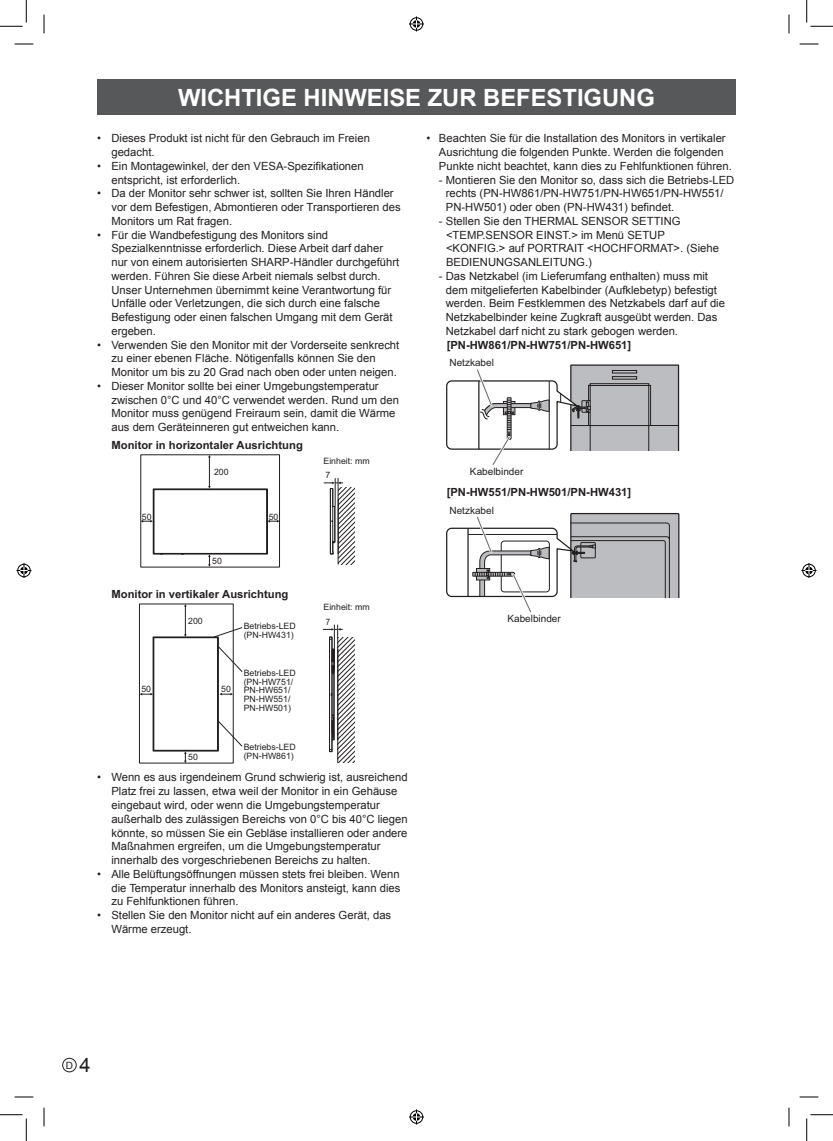
<style>
.page{position:relative;width:833px;height:1141px;background:#fff}
.page>*{position:absolute;margin:0;border:0;box-sizing:border-box;transform-origin:0 0}
.t1{font:700 23.75px "Arial";color:#fff}
.t2{font:11.25px/13.8px "Arial";color:#231f20}
.t3{font:700 11.25px "Arial";color:#231f20}
.t4{font:10px "Arial";color:#231f20}
.t5{font:8.75px/8.8px "Arial";color:#231f20}
.t6{font:8.75px "Arial";color:#231f20;scale:.9 1}
.s1{font-size:20px}
</style>
<div class="page">
<div style="left:62px;top:1057px;width:14px;height:15px;border:1px solid #231f20;border-radius:50%"></div>
<hr style="left:209px;top:456px;width:1px;height:31px;background:#231f20">
<div style="left:139px;top:603px;width:94px;height:160px;background:#fff;border:1px solid #231f20"></div>
<svg style="left:184px;top:751px;width:2px;height:12px"></svg>
<svg style="left:139px;top:692px;width:13px;height:3px"></svg>
<svg style="left:140px;top:486px;width:139px;height:81px"></svg>
<svg style="left:152px;top:488px;width:171px;height:263px"></svg>
<svg style="left:323px;top:478px;width:31px;height:284px"></svg>
<svg style="left:446px;top:364px;width:232px;height:101px"></svg>
<svg style="left:446px;top:513px;width:233px;height:100px"></svg>
<div style="left:97px;top:79px;width:638px;height:36px;background:#57585a"></div>
<svg style="left:15px;top:43px;width:18px;height:1px"></svg>
<svg style="left:799px;top:43px;width:18px;height:1px"></svg>
<svg style="left:43px;top:15px;width:1px;height:18px"></svg>
<svg style="left:43px;top:1107px;width:1px;height:19px"></svg>
<svg style="left:789px;top:15px;width:1px;height:18px"></svg>
<svg style="left:789px;top:1107px;width:1px;height:19px"></svg>
<svg style="left:15px;top:44px;width:18px;height:1px"></svg>
<svg style="left:799px;top:44px;width:18px;height:1px"></svg>
<svg style="left:15px;top:1096px;width:18px;height:1px"></svg>
<svg style="left:799px;top:1096px;width:18px;height:1px"></svg>
<svg style="left:44px;top:15px;width:1px;height:18px"></svg>
<svg style="left:44px;top:1107px;width:1px;height:19px"></svg>
<svg style="left:788px;top:15px;width:1px;height:18px"></svg>
<svg style="left:788px;top:1107px;width:1px;height:19px"></svg>
<svg style="left:0;top:0;width:27px;height:27px"></svg>
<svg style="left:0;top:1114px;width:27px;height:26px"></svg>
<svg style="left:806px;top:0;width:26px;height:27px"></svg>
<svg style="left:806px;top:1114px;width:26px;height:26px"></svg>
<div style="left:408px;top:16px;width:16px;height:16px;border:3px solid #fff;border-radius:50%"></div>
<svg style="left:409px;top:16px;width:15px;height:15px"></svg>
<div style="left:408px;top:1109px;width:16px;height:15px;border:3px solid #fff;border-radius:50%"></div>
<svg style="left:409px;top:1109px;width:15px;height:15px"></svg>
<div style="left:16px;top:562px;width:16px;height:16px;border:3px solid #fff;border-radius:50%"></div>
<svg style="left:16px;top:563px;width:15px;height:15px"></svg>
<div style="left:800px;top:562px;width:16px;height:16px;border:3px solid #fff;border-radius:50%"></div>
<svg style="left:801px;top:563px;width:15px;height:15px"></svg>
<h1 class="t1" style="left:178px;top:81px;width:478px">WICHTIGE HINWEISE ZUR BEFESTIGUNG</h1>
<p class="t2" style="left:111px;top:131px;width:260px;text-indent:-14px">• Dieses Produkt ist nicht für den Gebrauch im Freien gedacht.</p>
<p class="t2" style="left:111px;top:159px;width:254px;text-indent:-14px">• Ein Montagewinkel, der den VESA-Spezifikationen entspricht, ist erforderlich.</p>
<p class="t2" style="left:111px;top:186px;width:290px;text-indent:-14px">• Da der Monitor sehr schwer ist, sollten Sie Ihren Händler vor dem Befestigen, Abmontieren oder Transportieren des<br>Monitors um Rat fragen.</p>
<p class="t2" style="left:111px;top:228px;width:289px;text-indent:-14px">• Für die Wandbefestigung des Monitors sind Spezialkenntnisse erforderlich. Diese Arbeit darf daher nur von einem autorisierten SHARP-Händler durchgeführt werden. Führen Sie diese Arbeit niemals selbst durch.<br>Unser Unternehmen übernimmt keine Verantwortung für Unfälle oder Verletzungen, die sich durch eine falsche Befestigung oder einen falschen Umgang mit dem Gerät ergeben.</p>
<p class="t2" style="left:111px;top:338px;width:289px;text-indent:-14px">• Verwenden Sie den Monitor mit der Vorderseite senkrecht zu einer ebenen Fläche. Nötigenfalls können Sie den<br>Monitor um bis zu 20 Grad nach oben oder unten neigen.</p>
<p class="t2" style="left:111px;top:379px;width:289px;text-indent:-14px">• Dieser Monitor sollte bei einer Umgebungstemperatur zwischen 0°C und 40°C verwendet werden. Rund um den Monitor muss genügend Freiraum sein, damit die Wärme aus dem Geräteinneren gut entweichen kann.</p>
<p class="t5" style="left:214px;top:467px;width:16px">200</p>
<p class="t3" style="left:111px;top:437px;width:193px">Monitor in horizontaler Ausrichtung</p>
<p class="t5" style="left:323px;top:457px;width:48px">Einheit: mm</p>
<p class="t5" style="left:325px;top:471px;width:6px">7</p>
<p class="t5" style="left:142px;top:512px;width:11px">50</p>
<p class="t5" style="left:268px;top:512px;width:11px">50</p>
<p class="t5" style="left:212px;top:556px;width:11px">50</p>
<p class="t3" style="left:111px;top:586px;width:178px">Monitor in vertikaler Ausrichtung</p>
<p class="t5" style="left:188px;top:616px;width:16px">200</p>
<p class="t5" style="left:141px;top:685px;width:11px">50</p>
<p class="t5" style="left:221px;top:685px;width:11px">50</p>
<p class="t5" style="left:188px;top:752px;width:11px">50</p>
<p class="t5" style="left:243px;top:622px;width:54px">Betriebs-LED (PN-HW431)</p>
<p class="t5" style="left:243px;top:668px;width:54px">Betriebs-LED (PN-HW751/<br>PN-HW651/<br>PN-HW551/<br>PN-HW501)</p>
<p class="t5" style="left:243px;top:743px;width:54px">Betriebs-LED (PN-HW861)</p>
<p class="t5" style="left:323px;top:602px;width:48px">Einheit: mm</p>
<p class="t6" style="left:325px;top:616px;width:6px">7</p>
<p class="t2" style="left:111px;top:770px;width:297px;text-indent:-14px">• Wenn es aus irgendeinem Grund schwierig ist, ausreichend Platz frei zu lassen, etwa weil der Monitor in ein Gehäuse eingebaut wird, oder wenn die Umgebungstemperatur außerhalb des zulässigen Bereichs von 0°C bis 40°C liegen könnte, so müssen Sie ein Gebläse installieren oder andere Maßnahmen ergreifen, um die Umgebungstemperatur innerhalb des vorgeschriebenen Bereichs zu halten.</p>
<p class="t2" style="left:111px;top:867px;width:290px;text-align:justify;text-indent:-14px">• Alle Belüftungsöffnungen müssen stets frei bleiben. Wenn die Temperatur innerhalb des Monitors ansteigt, kann dies zu Fehlfunktionen führen.</p>
<p class="t2" style="left:111px;top:908px;width:281px;text-indent:-14px">• Stellen Sie den Monitor nicht auf ein anderes Gerät, das<br>Wärme erzeugt.</p>
<p class="t2" style="left:438px;top:131px;width:294px;text-indent:-12px">• Beachten Sie für die Installation des Monitors in vertikaler<br>Ausrichtung die folgenden Punkte. Werden die folgenden<br>Punkte nicht beachtet, kann dies zu Fehlfunktionen führen.</p>
<p class="t2" style="left:445px;top:173px;width:290px;text-indent:-7px">- Montieren Sie den Monitor so, dass sich die Betriebs-LED rechts (PN-HW861/PN-HW751/PN-HW651/PN-HW551/<br>PN-HW501) oder oben (PN-HW431) befindet.</p>
<p class="t2" style="left:446px;top:214px;width:274px;text-indent:-7px">- Stellen Sie den THERMAL SENSOR SETTING &lt;TEMP.SENSOR EINST.&gt; im Menü SETUP &lt;KONFIG.&gt; auf PORTRAIT &lt;HOCHFORMAT&gt;. (Siehe BEDIENUNGSANLEITUNG.)</p>
<p class="t2" style="left:445px;top:269px;width:280px;text-indent:-7px">- Das Netzkabel (im Lieferumfang enthalten) muss mit dem mitgelieferten Kabelbinder (Aufklebetyp) befestigt werden. Beim Festklemmen des Netzkabels darf auf die Netzkabelbinder keine Zugkraft ausgeübt werden. Das Netzkabel darf nicht zu stark gebogen werden.</p>
<p class="t3" style="left:446px;top:337px;width:186px">[PN-HW861/PN-HW751/PN-HW651]</p>
<p class="t4" style="left:449px;top:356px;width:46px">Netzkabel</p>
<p class="t4" style="left:469px;top:464px;width:55px">Kabelbinder</p>
<p class="t3" style="left:446px;top:484px;width:186px">[PN-HW551/PN-HW501/PN-HW431]</p>
<p class="t4" style="left:449px;top:503px;width:46px">Netzkabel</p>
<p class="t4" style="left:507px;top:612px;width:55px">Kabelbinder</p>
<p class="t4" style="left:66px;top:1058px;width:26px">D <span class="s1">4</span></p>
</div>
